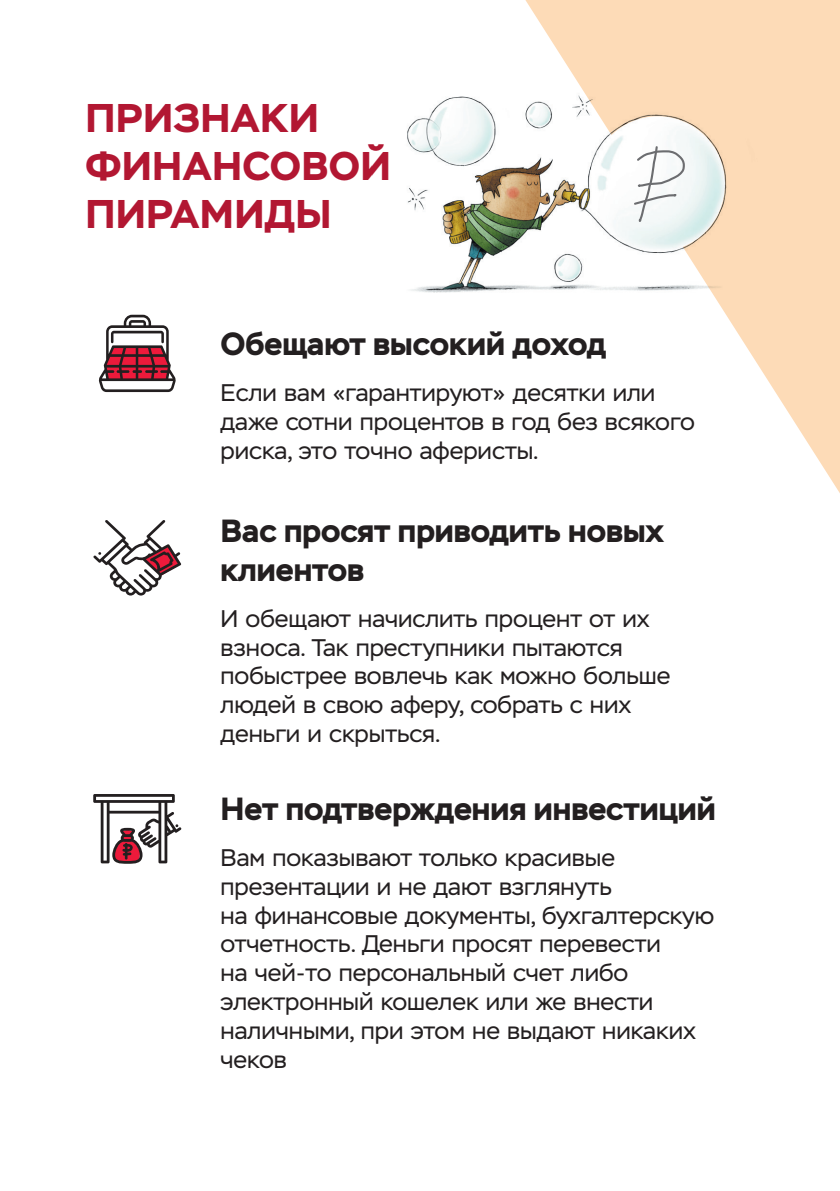
<style>
.page{position:relative;width:840px;height:1191px;background:#fff}
.page>*{position:absolute;margin:0;border:0;box-sizing:border-box;transform-origin:0 0}
.t1{font:700 40px/48px "Stem";letter-spacing:.01em;color:#b21732}
.t2{font:700 32px/38.4px "Stem";color:#231f20}
.t3{font:24px/28.8px "Stem";color:#231f20}
</style>
<div class="page">
<svg style="left:93px;top:520px;width:88px;height:75px"></svg>
<svg style="left:99px;top:315px;width:77px;height:77px"></svg>
<svg style="left:525px;top:0;width:314px;height:492px"></svg>
<img style="left:407px;top:35px;width:350px;height:279px">
<svg style="left:632px;top:116px;width:121px;height:109px"></svg>
<svg style="left:93px;top:794px;width:88px;height:69px"></svg>
<h1 class="t1" style="left:85px;top:94px;width:307px">ПРИЗНАКИ<br>ФИНАНСОВОЙ<br>ПИРАМИДЫ</h1>
<h2 class="t2" style="left:220px;top:325px;width:386px">Обещают высокий доход</h2>
<p class="t3" style="left:220px;top:378px;width:475px">Если вам «гарантируют» десятки или даже сотни процентов в год без всякого риска, это точно аферисты.</p>
<h2 class="t2" style="left:220px;top:512px;width:444px">Вас просят приводить новых клиентов</h2>
<p class="t3" style="left:220px;top:604px;width:451px">И обещают начислить процент от их взноса. Так преступники пытаются побыстрее вовлечь как можно больше людей в свою аферу, собрать с них деньги и скрыться.</p>
<h2 class="t2" style="left:220px;top:789px;width:496px">Нет подтверждения инвестиций</h2>
<p class="t3" style="left:220px;top:843px;width:495px">Вам показывают только красивые презентации и не дают взглянуть<br>на финансовые документы, бухгалтерскую отчетность. Деньги просят перевести<br>на чей-то персональный счет либо электронный кошелек или же внести наличными, при этом не выдают никаких чеков</p>
</div>
